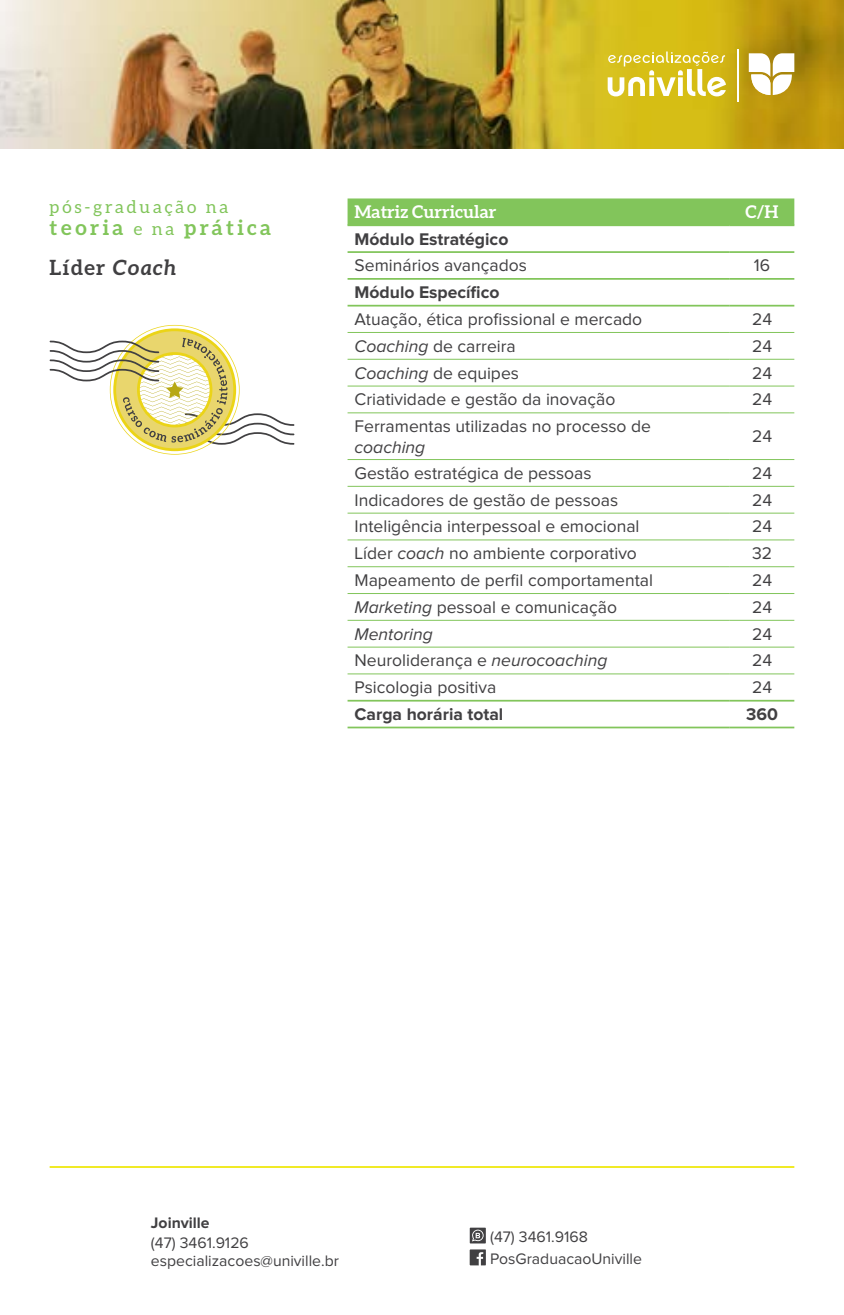
<style>
.page{position:relative;width:844px;height:1315px;background:#fff}
.page>*{position:absolute;margin:0;border:0;box-sizing:border-box;transform-origin:0 0}
.t1{font:700 21px/40.2px "Aleo";letter-spacing:.16em;color:#82c55b}
.t2{font:17.5px "Proxima Nova";color:#414042}
.t3{font:700 17.5px "Proxima Nova";color:#414042}
.t4{font:700 17.5px "Aleo";color:#fff}
.t5{font:italic 17.5px "Proxima Nova";color:#414042}
.t6{font:17.5px "Aleo";letter-spacing:.16em;color:#82c55b}
.t7{font:15.75px/17.5px "Proxima Nova";color:#414042}
.t8{font:700 15.75px "Proxima Nova";color:#414042}
.s1{font-weight:400;font-size:17.5px}
.s2{color:#414042}
.s3{font-style:italic;color:#414042}
.s4{font-style:italic}
</style>
<div class="page">
<img style="left:0;top:0;width:843px;height:149px">
<svg style="left:748px;top:53px;width:46px;height:42px"></svg>
<hr style="left:737px;top:49px;width:1px;height:52px;background:#fff">
<svg style="left:607px;top:51px;width:118px;height:46px"></svg>
<svg style="left:50px;top:325px;width:244px;height:130px"></svg>
<div style="left:347px;top:198px;width:447px;height:26px;background:#82c55b"></div>
<hr style="left:347px;top:224px;width:382px;height:2px;background:#82c55b">
<hr style="left:729px;top:224px;width:65px;height:2px;background:#82c55b">
<hr style="left:347px;top:251px;width:382px;height:2px;background:#82c55b">
<hr style="left:729px;top:251px;width:65px;height:2px;background:#82c55b">
<hr style="left:347px;top:278px;width:382px;height:2px;background:#82c55b">
<hr style="left:729px;top:278px;width:65px;height:2px;background:#82c55b">
<hr style="left:347px;top:305px;width:382px;height:1px;background:#82c55b">
<hr style="left:729px;top:305px;width:65px;height:1px;background:#82c55b">
<hr style="left:347px;top:700px;width:382px;height:1px;background:#82c55b">
<hr style="left:729px;top:700px;width:65px;height:1px;background:#82c55b">
<hr style="left:347px;top:726px;width:382px;height:2px;background:#82c55b">
<hr style="left:729px;top:726px;width:65px;height:2px;background:#82c55b">
<hr style="left:347px;top:332px;width:382px;height:1px;background:#82c55b">
<hr style="left:729px;top:332px;width:65px;height:1px;background:#82c55b">
<hr style="left:347px;top:359px;width:382px;height:1px;background:#82c55b">
<hr style="left:729px;top:359px;width:65px;height:1px;background:#82c55b">
<hr style="left:347px;top:385px;width:382px;height:1px;background:#82c55b">
<hr style="left:729px;top:385px;width:65px;height:1px;background:#82c55b">
<hr style="left:347px;top:412px;width:382px;height:1px;background:#82c55b">
<hr style="left:729px;top:412px;width:65px;height:1px;background:#82c55b">
<hr style="left:347px;top:459px;width:382px;height:1px;background:#82c55b">
<hr style="left:729px;top:459px;width:65px;height:1px;background:#82c55b">
<hr style="left:347px;top:486px;width:382px;height:1px;background:#82c55b">
<hr style="left:729px;top:486px;width:65px;height:1px;background:#82c55b">
<hr style="left:347px;top:513px;width:382px;height:1px;background:#82c55b">
<hr style="left:729px;top:513px;width:65px;height:1px;background:#82c55b">
<hr style="left:347px;top:539px;width:382px;height:1px;background:#82c55b">
<hr style="left:729px;top:539px;width:65px;height:1px;background:#82c55b">
<hr style="left:347px;top:566px;width:382px;height:1px;background:#82c55b">
<hr style="left:729px;top:566px;width:65px;height:1px;background:#82c55b">
<hr style="left:347px;top:593px;width:382px;height:1px;background:#82c55b">
<hr style="left:729px;top:593px;width:65px;height:1px;background:#82c55b">
<hr style="left:347px;top:620px;width:382px;height:1px;background:#82c55b">
<hr style="left:729px;top:620px;width:65px;height:1px;background:#82c55b">
<hr style="left:347px;top:646px;width:382px;height:1px;background:#82c55b">
<hr style="left:729px;top:646px;width:65px;height:1px;background:#82c55b">
<hr style="left:347px;top:673px;width:382px;height:1px;background:#82c55b">
<hr style="left:729px;top:673px;width:65px;height:1px;background:#82c55b">
<hr style="left:50px;top:1166px;width:744px;height:1px;background:#eee809">
<svg style="left:469px;top:1249px;width:17px;height:16px"></svg>
<div style="left:469px;top:1227px;width:16px;height:16px;background:#414042"></div>
<svg style="left:472px;top:1229px;width:11px;height:12px"></svg>
<p class="t6" style="left:50px;top:196px;width:180px">pós-graduação na</p>
<p class="t1" style="left:50px;top:207px;width:223px">teoria <span class="s1">e na</span> prática<br><span class="s2">Líder</span> <span class="s3">Coach</span></p>
<p class="t4" style="left:354px;top:202px;width:143px">Matriz Curricular</p>
<p class="t4" style="left:745px;top:202px;width:34px">C/H</p>
<p class="t3" style="left:354px;top:231px;width:155px">Módulo Estratégico</p>
<p class="t2" style="left:354px;top:257px;width:174px">Seminários avançados</p>
<p class="t2" style="left:753px;top:257px;width:18px">16</p>
<p class="t3" style="left:354px;top:284px;width:146px">Módulo Específico</p>
<p class="t2" style="left:354px;top:311px;width:289px">Atuação, ética profissional e mercado</p>
<p class="t2" style="left:751px;top:311px;width:22px">24</p>
<p class="t2" style="left:354px;top:338px;width:163px"><span class="s4">Coaching</span> de carreira</p>
<p class="t2" style="left:751px;top:338px;width:22px">24</p>
<p class="t2" style="left:354px;top:365px;width:166px"><span class="s4">Coaching</span> de equipes</p>
<p class="t2" style="left:751px;top:365px;width:22px">24</p>
<p class="t2" style="left:354px;top:391px;width:262px">Criatividade e gestão da inovação</p>
<p class="t2" style="left:751px;top:391px;width:22px">24</p>
<p class="t2" style="left:354px;top:418px;width:298px">Ferramentas utilizadas no processo de</p>
<p class="t5" style="left:354px;top:439px;width:72px">coaching</p>
<p class="t2" style="left:751px;top:428px;width:22px">24</p>
<p class="t2" style="left:354px;top:465px;width:238px">Gestão estratégica de pessoas</p>
<p class="t2" style="left:751px;top:465px;width:22px">24</p>
<p class="t2" style="left:354px;top:492px;width:265px">Indicadores de gestão de pessoas</p>
<p class="t2" style="left:751px;top:492px;width:22px">24</p>
<p class="t2" style="left:354px;top:518px;width:286px">Inteligência interpessoal e emocional</p>
<p class="t2" style="left:751px;top:518px;width:22px">24</p>
<p class="t2" style="left:354px;top:545px;width:284px">Líder <span class="s4">coach</span> no ambiente corporativo</p>
<p class="t2" style="left:751px;top:545px;width:22px">32</p>
<p class="t2" style="left:354px;top:572px;width:300px">Mapeamento de perfil comportamental</p>
<p class="t2" style="left:751px;top:572px;width:22px">24</p>
<p class="t2" style="left:354px;top:599px;width:264px"><span class="s4">Marketing</span> pessoal e comunicação</p>
<p class="t2" style="left:751px;top:599px;width:22px">24</p>
<p class="t5" style="left:354px;top:626px;width:80px">Mentoring</p>
<p class="t2" style="left:751px;top:626px;width:22px">24</p>
<p class="t2" style="left:354px;top:652px;width:254px">Neuroliderança e <span class="s4">neurocoaching</span></p>
<p class="t2" style="left:751px;top:652px;width:22px">24</p>
<p class="t2" style="left:354px;top:679px;width:143px">Psicologia positiva</p>
<p class="t2" style="left:751px;top:679px;width:22px">24</p>
<p class="t3" style="left:354px;top:706px;width:150px">Carga horária total</p>
<p class="t3" style="left:746px;top:706px;width:33px">360</p>
<p class="t8" style="left:151px;top:1215px;width:60px">Joinville</p>
<p class="t7" style="left:151px;top:1234px;width:189px">(47) 3461.9126 especializacoes@univille.br</p>
<p class="t7" style="left:490px;top:1226px;width:153px;line-height:21.9px">(47) 3461.9168<br>PosGraduacaoUniville</p>
</div>
